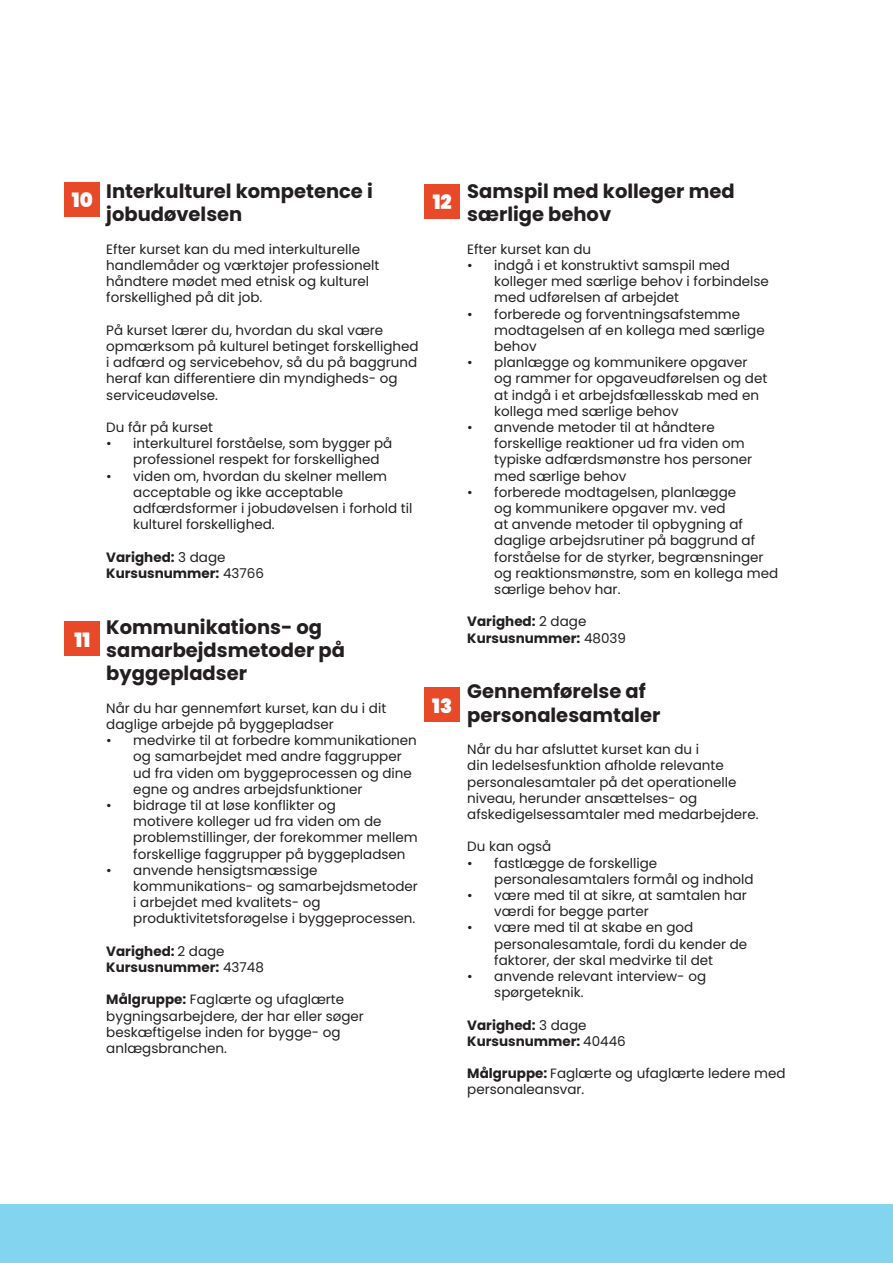
<style>
.page{position:relative;width:893px;height:1263px;background:#fff}
.page>*{position:absolute;margin:0;border:0;box-sizing:border-box;transform-origin:0 0}
.t1{font:900 19.8px "Poppins";color:#fff}
.t2{font:700 19.5px/23.4px "Poppins";color:#231f20}
.t3{font:13.5px/16.2px "Poppins";color:#231f20}
.t4{font:700 13.5px "Poppins";color:#231f20}
.s1{font-weight:400}
.s2{font-weight:700}
</style>
<div class="page">
<div style="left:65px;top:182px;width:35px;height:34px;background:#e84929"></div>
<div style="left:65px;top:621px;width:35px;height:35px;background:#e84929"></div>
<div style="left:425px;top:687px;width:35px;height:35px;background:#e84929"></div>
<div style="left:425px;top:184px;width:35px;height:34px;background:#e84929"></div>
<div style="left:0;top:1204px;width:893px;height:59px;background:#82d4ef"></div>
<p class="t1" style="left:72px;top:189px;width:22px">10</p>
<p class="t1" style="left:74px;top:628px;width:17px">11</p>
<p class="t2" style="left:106px;top:180px;width:268px">Interkulturel kompetence i jobudøvelsen</p>
<p class="t3" style="left:106px;top:241px;width:274px">Efter kurset kan du med interkulturelle handlemåder og værktøjer professionelt håndtere mødet med etnisk og kulturel forskellighed på dit job.</p>
<p class="t3" style="left:106px;top:322px;width:314px">På kurset lærer du, hvordan du skal være opmærksom på kulturel betinget forskellighed i adfærd og servicebehov, så du på baggrund heraf kan differentiere din myndigheds- og serviceudøvelse.</p>
<p class="t3" style="left:106px;top:419px;width:108px">Du får på kurset</p>
<p class="t3" style="left:133px;top:435px;width:261px;text-indent:-27px">• interkulturel forståelse, som bygger på professionel respekt for forskellighed</p>
<p class="t3" style="left:133px;top:468px;width:281px;text-indent:-27px">• viden om, hvordan du skelner mellem acceptable og ikke acceptable adfærdsformer i jobudøvelsen i forhold til kulturel forskellighed.</p>
<p class="t4" style="left:106px;top:549px;width:121px">Varighed: <span class="s1">3 dage</span></p>
<p class="t4" style="left:106px;top:565px;width:159px">Kursusnummer: <span class="s1">43766</span></p>
<p class="t2" style="left:106px;top:615px;width:240px">Kommunikations- og samarbejdsmetoder på byggepladser</p>
<p class="t3" style="left:106px;top:700px;width:281px">Når du har gennemført kurset, kan du i dit daglige arbejde på byggepladser</p>
<p class="t3" style="left:133px;top:732px;width:285px;text-indent:-27px">• medvirke til at forbedre kommunikationen og samarbejdet med andre faggrupper ud fra viden om byggeprocessen og dine egne og andres arbejdsfunktioner</p>
<p class="t3" style="left:133px;top:797px;width:286px;text-indent:-27px">• bidrage til at løse konflikter og<br>motivere kolleger ud fra viden om de problemstillinger, der forekommer mellem forskellige faggrupper på byggepladsen</p>
<p class="t3" style="left:133px;top:862px;width:286px;text-indent:-27px">• anvende hensigtsmæssige kommunikations- og samarbejdsmetoder i arbejdet med kvalitets- og produktivitetsforøgelse i byggeprocessen.</p>
<p class="t4" style="left:106px;top:943px;width:120px">Varighed: <span class="s1">2 dage</span></p>
<p class="t4" style="left:106px;top:959px;width:159px">Kursusnummer: <span class="s1">43748</span></p>
<p class="t3" style="left:106px;top:992px;width:259px"><span class="s2">Målgruppe:</span> Faglærte og ufaglærte bygningsarbejdere, der har eller søger beskæftigelse inden for bygge- og anlægsbranchen.</p>
<p class="t1" style="left:433px;top:191px;width:21px">12</p>
<p class="t1" style="left:432px;top:694px;width:22px">13</p>
<p class="t2" style="left:467px;top:180px;width:269px">Samspil med kolleger med særlige behov</p>
<p class="t3" style="left:467px;top:241px;width:125px">Efter kurset kan du</p>
<p class="t3" style="left:494px;top:257px;width:276px;text-indent:-27px">• indgå i et konstruktivt samspil med kolleger med særlige behov i forbindelse med udførelsen af arbejdet</p>
<p class="t3" style="left:494px;top:306px;width:272px;text-indent:-27px">• forberede og forventningsafstemme modtagelsen af en kollega med særlige behov</p>
<p class="t3" style="left:494px;top:354px;width:275px;text-indent:-27px">• planlægge og kommunikere opgaver og rammer for opgaveudførelsen og det at indgå i et arbejdsfællesskab med en kollega med særlige behov</p>
<p class="t3" style="left:494px;top:419px;width:259px;text-indent:-27px">• anvende metoder til at håndtere forskellige reaktioner ud fra viden om typiske adfærdsmønstre hos personer med særlige behov</p>
<p class="t3" style="left:494px;top:484px;width:285px;text-indent:-27px">• forberede modtagelsen, planlægge<br>og kommunikere opgaver mv. ved<br>at anvende metoder til opbygning af daglige arbejdsrutiner på baggrund af forståelse for de styrker, begrænsninger og reaktionsmønstre, som en kollega med særlige behov har.</p>
<p class="t4" style="left:467px;top:614px;width:121px">Varighed: <span class="s1">2 dage</span></p>
<p class="t4" style="left:467px;top:630px;width:160px">Kursusnummer: <span class="s1">48039</span></p>
<p class="t2" style="left:467px;top:680px;width:195px">Gennemførelse af personalesamtaler</p>
<p class="t3" style="left:467px;top:741px;width:293px">Når du har afsluttet kurset kan du i<br>din ledelsesfunktion afholde relevante personalesamtaler på det operationelle niveau, herunder ansættelses- og afskedigelsessamtaler med medarbejdere.</p>
<p class="t3" style="left:467px;top:839px;width:86px">Du kan også</p>
<p class="t3" style="left:494px;top:855px;width:261px;text-indent:-27px">• fastlægge de forskellige personalesamtalers formål og indhold</p>
<p class="t3" style="left:494px;top:887px;width:254px;text-indent:-27px">• være med til at sikre, at samtalen har værdi for begge parter</p>
<p class="t3" style="left:494px;top:920px;width:254px;text-indent:-27px">• være med til at skabe en god personalesamtale, fordi du kender de faktorer, der skal medvirke til det</p>
<p class="t3" style="left:494px;top:968px;width:213px;text-indent:-27px">• anvende relevant interview- og spørgeteknik.</p>
<p class="t4" style="left:467px;top:1017px;width:121px">Varighed: <span class="s1">3 dage</span></p>
<p class="t4" style="left:467px;top:1033px;width:160px">Kursusnummer: <span class="s1">40446</span></p>
<p class="t3" style="left:467px;top:1065px;width:320px"><span class="s2">Målgruppe:</span> Faglærte og ufaglærte ledere med personaleansvar.</p>
</div>
